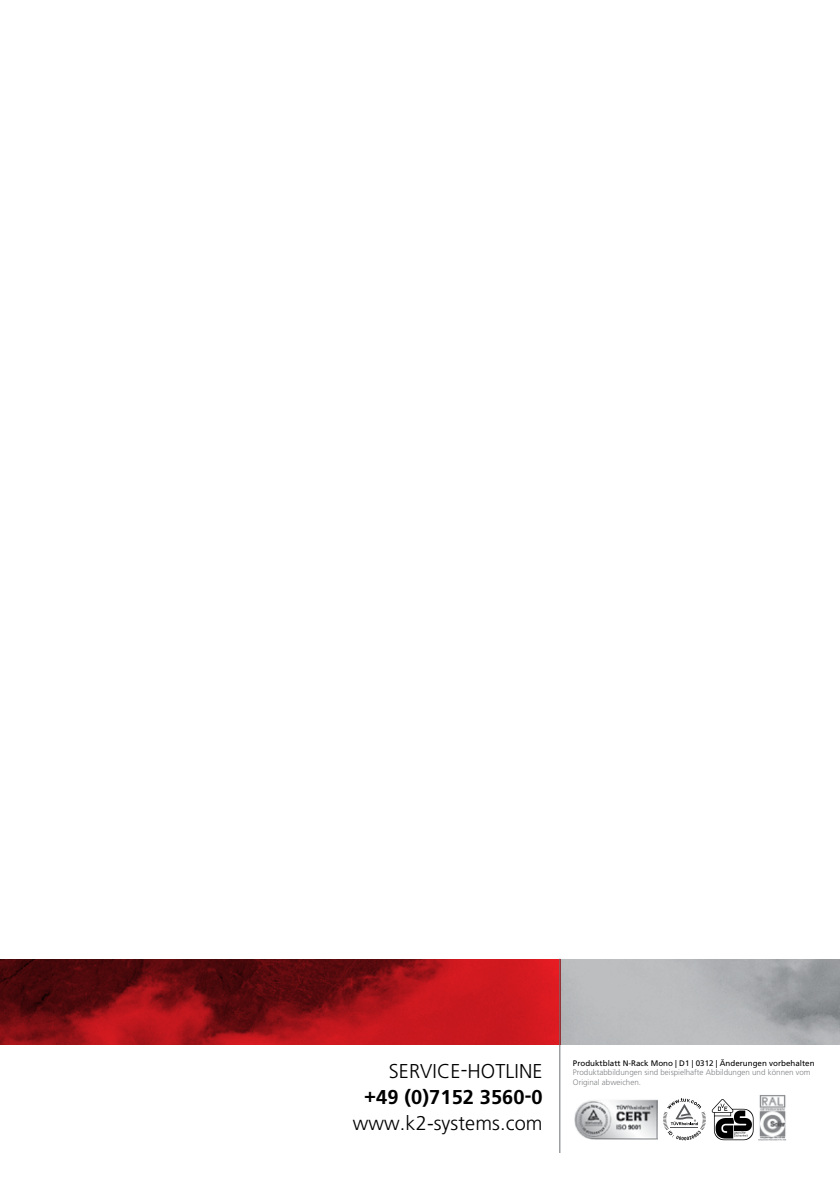
<style>
.page{position:relative;width:840px;height:1191px;background:#fff}
.page>*{position:absolute;margin:0;border:0;box-sizing:border-box;transform-origin:0 0}
.t1{font:300 20px "Frutiger LT";letter-spacing:.005em;color:#000}
.t2{font:700 20px "Frutiger LT";letter-spacing:.005em;color:#000}
.t3{font:300 8px/9.6px "Frutiger LT";color:#808285}
.t4{font:8px "Frutiger LT";color:#000}
</style>
<div class="page">
<hr style="left:839px;top:959px;width:1px;height:85px;background:#ed1d24">
<svg style="left:0;top:959px;width:559px;height:85px"></svg>
<svg style="left:560px;top:959px;width:279px;height:85px;fill:#b6b9bb"></svg>
<hr style="left:559px;top:958px;width:1px;height:195px;background:#6d6e71">
<img style="left:758px;top:1095px;width:28px;height:45px">
<svg style="left:663px;top:1098px;width:42px;height:42px"></svg>
<img style="left:574px;top:1099px;width:83px;height:40px">
<svg style="left:711px;top:1099px;width:42px;height:41px"></svg>
<h1 class="t1" style="left:388px;top:1059px;width:155px">Service-Hotline</h1>
<h1 class="t2" style="left:364px;top:1085px;width:180px">+49 (0)7152 3560-0</h1>
<h1 class="t1" style="left:353px;top:1111px;width:191px">www.k2-systems.com</h1>
<p class="t4" style="left:572px;top:1058px;width:243px">Produktblatt N-Rack Mono | D1 | 0312 | Änderungen vorbehalten</p>
<p class="t3" style="left:572px;top:1067px;width:239px">Produktabbildungen sind beispielhafte Abbildungen und können vom<br>Original abweichen.</p>
</div>
